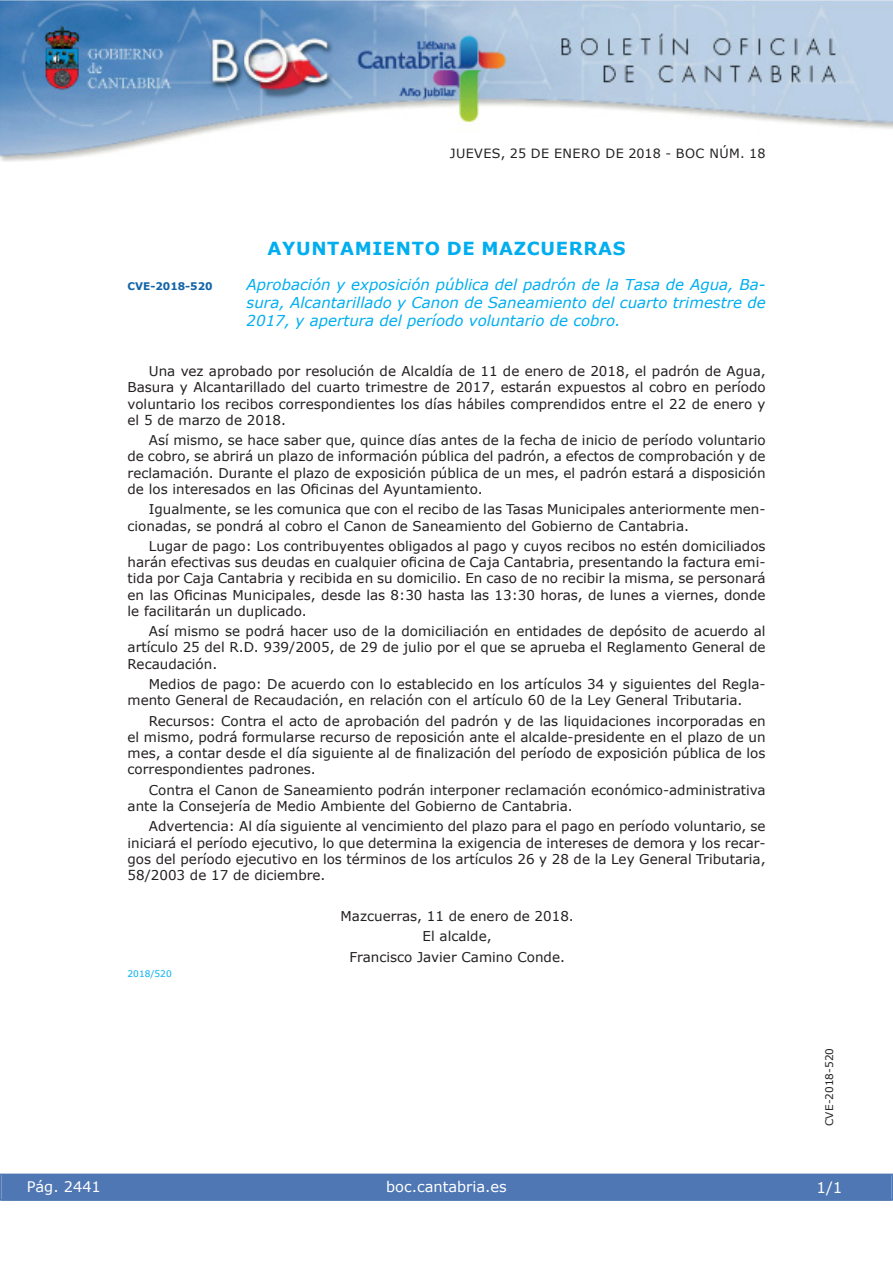
<style>
.page{position:relative;width:893px;height:1263px;background:#fff}
.page>*{position:absolute;margin:0;border:0;box-sizing:border-box;transform-origin:0 0}
.t1{font:700 18px "Verdana";letter-spacing:.035em;color:#00aeef}
.t2{font:italic 15px/18px "Verdana";color:#00aeef;text-align:justify}
.t3{font:15px "Verdana";color:#fff}
.t4{font:14.55px "Verdana";color:#fff}
.t5{font:13.5px/16.2px "Verdana";color:#231f20;text-align:justify}
.t6{font:12.75px "Verdana";letter-spacing:.035em;color:#231f20}
.t7{font:10.5px "Verdana";color:#231f20}
.t8{font:700 10.5px "Verdana";color:#1263a9}
.t9{font:9px "Verdana";color:#00aeef}
</style>
<div class="page">
<img style="left:0;top:0;width:893px;height:161px">
<div style="left:1px;top:1174px;width:890px;height:27px;background:#4f77b3"></div>
<div style="left:0;top:1174px;width:893px;height:27px;border:1px solid #4f77b3"></div>
<p class="t6" style="left:450px;top:145px;width:317px">JUEVES, 25 DE ENERO DE 2018 - BOC NÚM. 18</p>
<h1 class="t1" style="left:268px;top:237px;width:359px">AYUNTAMIENTO DE MAZCUERRAS</h1>
<p class="t8" style="left:128px;top:279px;width:87px">CVE-2018-520</p>
<p class="t2" style="left:247px;top:275px;width:520px">Aprobación y exposición pública del padrón de la Tasa de Agua, Ba&shy;sura, Alcantarillado y Canon de Saneamiento del cuarto trimestre de 2017, y apertura del período voluntario de cobro.</p>
<p class="t5" style="left:128px;top:363px;width:639px;text-indent:21px">Una vez aprobado por resolución de Alcaldía de 11 de enero de 2018, el padrón de Agua, Basura y Alcantarillado del cuarto trimestre de 2017, estarán expuestos al cobro en período voluntario los recibos correspondientes los días hábiles comprendidos entre el 22 de enero y el 5 de marzo de 2018.</p>
<p class="t5" style="left:128px;top:432px;width:639px;text-indent:21px">Así mismo, se hace saber que, quince días antes de la fecha de inicio de período voluntario de cobro, se abrirá un plazo de información pública del padrón, a efectos de comprobación y de reclamación. Durante el plazo de exposición pública de un mes, el padrón estará a disposición de los interesados en las Oficinas del Ayuntamiento.</p>
<p class="t5" style="left:128px;top:501px;width:639px;text-indent:21px">Igualmente, se les comunica que con el recibo de las Tasas Municipales anteriormente men&shy;cionadas, se pondrá al cobro el Canon de Saneamiento del Gobierno de Cantabria.</p>
<p class="t5" style="left:128px;top:537px;width:639px;text-indent:21px">Lugar de pago: Los contribuyentes obligados al pago y cuyos recibos no estén domiciliados harán efectivas sus deudas en cualquier oficina de Caja Cantabria, presentando la factura emi&shy;tida por Caja Cantabria y recibida en su domicilio. En caso de no recibir la misma, se personará en las Oficinas Municipales, desde las 8:30 hasta las 13:30 horas, de lunes a viernes, donde le facilitarán un duplicado.</p>
<p class="t5" style="left:128px;top:623px;width:639px;text-indent:21px">Así mismo se podrá hacer uso de la domiciliación en entidades de depósito de acuerdo al artículo 25 del R.D. 939/2005, de 29 de julio por el que se aprueba el Reglamento General de Recaudación.</p>
<p class="t5" style="left:128px;top:676px;width:639px;text-indent:21px">Medios de pago: De acuerdo con lo establecido en los artículos 34 y siguientes del Regla&shy;mento General de Recaudación, en relación con el artículo 60 de la Ley General Tributaria.</p>
<p class="t5" style="left:128px;top:712px;width:639px;text-indent:21px">Recursos: Contra el acto de aprobación del padrón y de las liquidaciones incorporadas en el mismo, podrá formularse recurso de reposición ante el alcalde-presidente en el plazo de un mes, a contar desde el día siguiente al de finalización del período de exposición pública de los correspondientes padrones.</p>
<p class="t5" style="left:128px;top:781px;width:639px;text-indent:21px">Contra el Canon de Saneamiento podrán interponer reclamación económico-administrativa ante la Consejería de Medio Ambiente del Gobierno de Cantabria.</p>
<p class="t5" style="left:128px;top:818px;width:639px;text-indent:21px">Advertencia: Al día siguiente al vencimiento del plazo para el pago en período voluntario, se iniciará el período ejecutivo, lo que determina la exigencia de intereses de demora y los recar&shy;gos del período ejecutivo en los términos de los artículos 26 y 28 de la Ley General Tributaria, 58/2003 de 17 de diciembre.</p>
<p class="t5" style="left:341px;top:905px;width:235px;line-height:20.4px;text-align:center">Mazcuerras, 11 de enero de 2018.<br>El alcalde,<br>Francisco Javier Camino Conde.</p>
<p class="t9" style="left:128px;top:968px;width:46px">2018/520</p>
<p class="t4" style="left:27px;top:1177px;width:76px">Pág. 2441</p>
<p class="t4" style="left:386px;top:1178px;width:122px">boc.cantabria.es</p>
<p class="t7" style="left:823px;top:1126px;width:80px;rotate:-90deg">CVE-2018-520</p>
<p class="t3" style="left:816px;top:1178px;width:27px">1/1</p>
</div>
